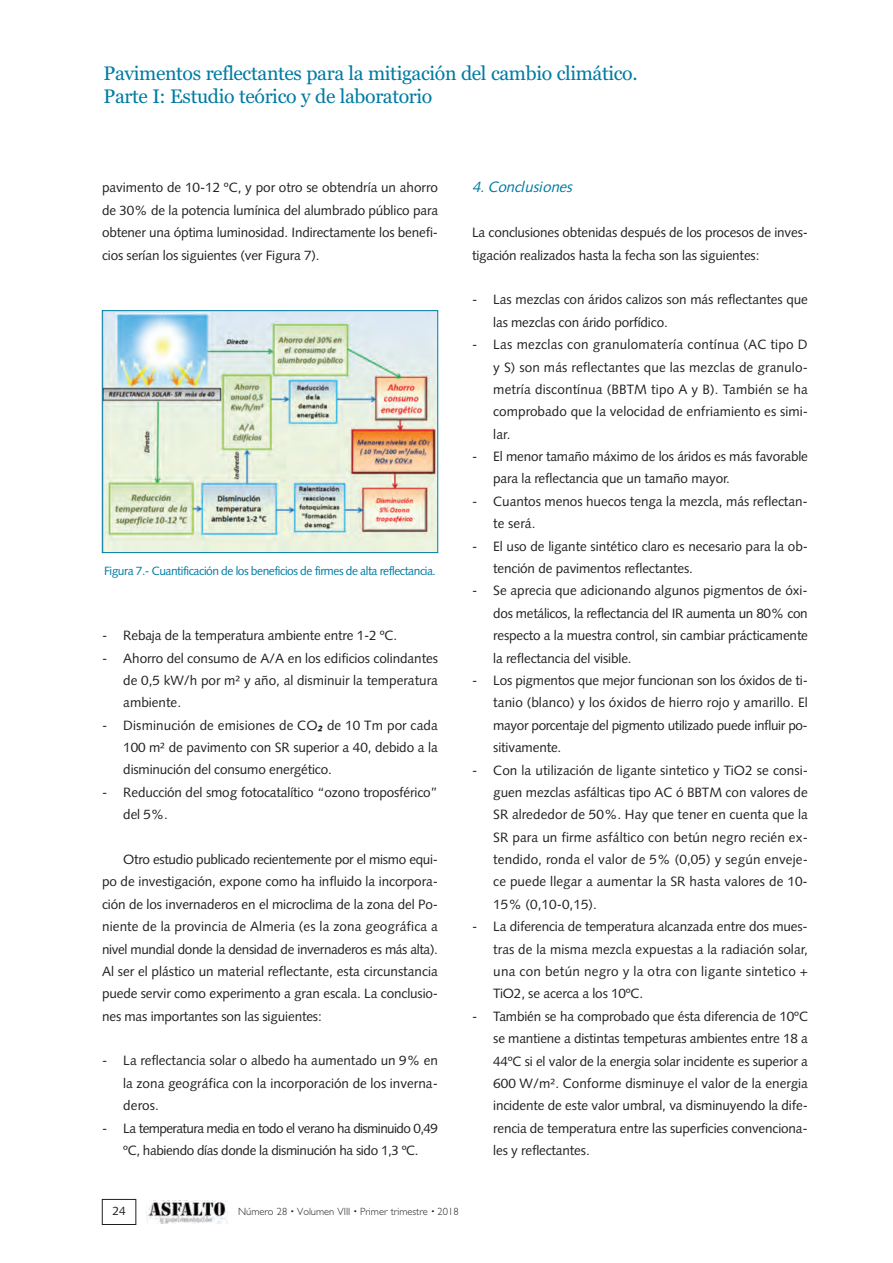
<style>
.page{position:relative;width:893px;height:1263px;background:#fff}
.page>*{position:absolute;margin:0;border:0;box-sizing:border-box;transform-origin:0 0}
.t1{font:19.5px/23.4px "Georgia";letter-spacing:-.02em;color:#007ba3}
.t2{font:italic 15px "Syntax";color:#007ba3}
.t3{font:13.5px/22.4px "Syntax";letter-spacing:-.01em;color:#231f20;text-align:justify}
.t4{font:13.5px/22.4px "Syntax";letter-spacing:-.045em;color:#231f20;text-align:center}
.t5{font:12px "Syntax";letter-spacing:-.04em;color:#007ba3}
.t6{font:12px "Syntax";color:#231f20}
.t7{font:300 10.5px "Gill Sans";color:#231f20}
.s1{font-family:"PT Sans";font-weight:700;font-style:italic}
</style>
<div class="page">
<img style="left:146px;top:1201px;width:82px;height:22px">
<div style="left:102px;top:1199px;width:34px;height:26px;border:1px solid #231f20"></div>
<img style="left:104px;top:312px;width:332px;height:239px">
<div style="left:102px;top:310px;width:336px;height:243px;border:1px solid #007ba3"></div>
<h1 class="t1" style="left:104px;top:62px;width:536px">Pavimentos reflectantes para la mitigación del cambio climático.<br>Parte I: Estudio teórico y de laboratorio</h1>
<p class="t3" style="left:102px;top:178px;width:338px">pavimento de 10-12 ºC, y por otro se obtendría un ahorro de 30% de la potencia lumínica del alumbrado público para obtener una óptima luminosidad. Indirectamente los benefi&shy;cios serían los siguientes (ver Figura 7).</p>
<p class="t5" style="left:104px;top:566px;width:333px">Figura 7.- Cuantificación de los beneficios de firmes de alta reflectancia.</p>
<p class="t3" style="left:102px;top:625px;width:297px">- Rebaja de la temperatura ambiente entre 1-2 ºC.</p>
<p class="t3" style="left:123px;top:648px;width:316px;text-indent:-21px">- Ahorro del consumo de A/A en los edificios colindantes de 0,5 kW/h por m² y año, al disminuir la temperatura ambiente.</p>
<p class="t3" style="left:123px;top:715px;width:316px;text-indent:-21px">- Disminución de emisiones de CO<span class="s1">₂</span> de 10 Tm por cada 100 m² de pavimento con SR superior a 40, debido a la disminución del consumo energético.</p>
<p class="t3" style="left:123px;top:782px;width:316px;text-indent:-21px">- Reducción del smog fotocatalítico “ozono troposférico” del 5%.</p>
<p class="t3" style="left:102px;top:849px;width:338px;text-indent:21px">Otro estudio publicado recientemente por el mismo equi&shy;po de investigación, expone como ha influido la incorpora&shy;ción de los invernaderos en el microclima de la zona del Po&shy;niente de la provincia de Almeria (es la zona geográfica a nivel mundial donde la densidad de invernaderos es más alta).<br>Al ser el plástico un material reflectante, esta circunstancia puede servir como experimento a gran escala. La conclusio&shy;nes mas importantes son las siguientes:</p>
<p class="t3" style="left:123px;top:1051px;width:316px;text-indent:-21px">- La reflectancia solar o albedo ha aumentado un 9% en la zona geográfica con la incorporación de los inverna&shy;deros.</p>
<p class="t4" style="left:102px;top:1118px;width:338px">- La temperatura media en todo el verano ha disminuido 0,49 ºC, habiendo días donde la disminución ha sido 1,3 ºC.</p>
<p class="t2" style="left:472px;top:181px;width:105px">4.Conclusiones</p>
<p class="t3" style="left:472px;top:223px;width:338px">La conclusiones obtenidas después de los procesos de inves&shy;tigación realizados hasta la fecha son las siguientes:</p>
<p class="t3" style="left:493px;top:290px;width:316px;text-indent:-21px">- Las mezclas con áridos calizos son más reflectantes que las mezclas con árido porfídico.</p>
<p class="t3" style="left:493px;top:334px;width:316px;text-indent:-21px">- Las mezclas con granulomatería contínua (AC tipo D y S) son más reflectantes que las mezclas de granulo&shy;metría discontínua (BBTM tipo A y B). También se ha comprobado que la velocidad de enfriamiento es simi&shy;lar.</p>
<p class="t3" style="left:493px;top:446px;width:316px;text-indent:-21px">- El menor tamaño máximo de los áridos es más favorable para la reflectancia que un tamaño mayor.</p>
<p class="t3" style="left:493px;top:491px;width:316px;text-indent:-21px">- Cuantos menos huecos tenga la mezcla, más reflectan&shy;te será.</p>
<p class="t3" style="left:493px;top:536px;width:316px;text-indent:-21px">- El uso de ligante sintético claro es necesario para la ob&shy;tención de pavimentos reflectantes.</p>
<p class="t3" style="left:493px;top:581px;width:316px;text-indent:-21px">- Se aprecia que adicionando algunos pigmentos de óxi&shy;dos metálicos, la reflectancia del IR aumenta un 80% con respecto a la muestra control, sin cambiar prácticamente la reflectancia del visible.</p>
<p class="t3" style="left:493px;top:670px;width:316px;text-indent:-21px">- Los pigmentos que mejor funcionan son los óxidos de ti&shy;tanio (blanco) y los óxidos de hierro rojo y amarillo. El mayor porcentaje del pigmento utilizado puede influir po&shy;sitivamente.</p>
<p class="t3" style="left:493px;top:760px;width:316px;text-indent:-21px">- Con la utilización de ligante sintetico y TiO2 se consi&shy;guen mezclas asfálticas tipo AC ó BBTM con valores de SR alrededor de 50%. Hay que tener en cuenta que la SR para un firme asfáltico con betún negro recién ex&shy;tendido, ronda el valor de 5% (0,05) y según enveje&shy;ce puede llegar a aumentar la SR hasta valores de 10- 15% (0,10-0,15).</p>
<p class="t3" style="left:493px;top:916px;width:316px;text-indent:-21px">- La diferencia de temperatura alcanzada entre dos mues&shy;tras de la misma mezcla expuestas a la radiación solar, una con betún negro y la otra con ligante sintetico + TiO2, se acerca a los 10ºC.</p>
<p class="t3" style="left:493px;top:1006px;width:316px;text-indent:-21px">- También se ha comprobado que ésta diferencia de 10ºC se mantiene a distintas tempeturas ambientes entre 18 a 44ºC si el valor de la energia solar incidente es superior a 600 W/m². Conforme disminuye el valor de la energia incidente de este valor umbral, va disminuyendo la dife&shy;rencia de temperatura entre las superficies convenciona&shy;les y reflectantes.</p>
<p class="t6" style="left:112px;top:1206px;width:15px">24</p>
<p class="t7" style="left:238px;top:1205px;width:222px">Número 28 Volumen VIII Primer trimestre 2018</p>
</div>
